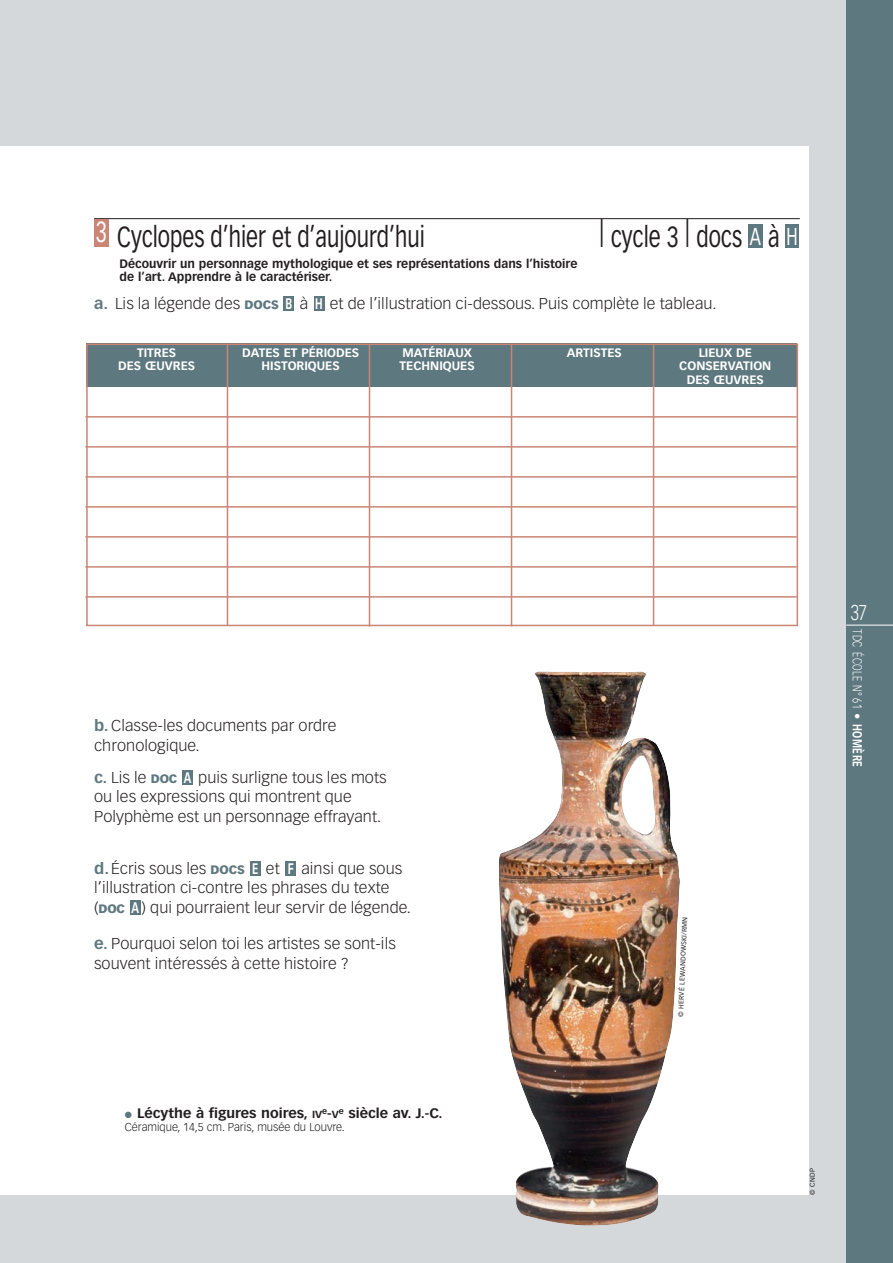
<style>
.page{position:relative;width:893px;height:1263px;background:#d4d8da}
.page>*{position:absolute;margin:0;border:0;box-sizing:border-box;transform-origin:0 0}
.t1{font:28.5px "Vectora LH";color:#231f20;scale:.75 1}
.t2{font:28.5px "Vectora LH";color:#fff;scale:.7 1}
.t3{font:24px "Vectora LH";color:#fff;scale:.7 1}
.t4{font:300 21px "Vectora LH";color:#fff;scale:.75 1}
.t5{font:300 15.45px/19.5px "Vectora LH";letter-spacing:.005em;color:#231f20;scale:1.05 1}
.t6{font:700 15px "Vectora LH";color:#fff;scale:.7 1}
.t7{font:700 13.5px "Vectora LH";color:#231f20;scale:1.05 1}
.t8{font:300 12.75px "Vectora LH";letter-spacing:.05em;color:#fff;scale:.75 1}
.t9{font:700 12px/12.8px "Vectora LH";color:#231f20}
.t10{font:700 12px/13.5px "Vectora LH";color:#fff;text-align:center}
.t11{font:300 11.25px "Vectora LH";color:#231f20}
.t12{font:6.75px "Vectora LH";color:#231f20}
.s1{font-weight:300;font-size:36px}
.s2{font-weight:700;color:#5e7880}
.s3{font-weight:900;font-size:12px;color:#5e7880}
.s4{font-weight:700;font-size:15px;color:#fff}
.s5{color:#5e7880}
.s6{font-size:10.2px}
.s7{font-weight:700}
</style>
<div class="page">
<div style="left:0;top:146px;width:808px;height:1049px;background:#fff"></div>
<hr style="left:94px;top:218px;width:706px;height:1px;background:#231f20">
<div style="left:314px;top:296px;width:10px;height:15px;background:#5e7880"></div>
<div style="left:284px;top:296px;width:10px;height:15px;background:#5e7880"></div>
<div style="left:786px;top:225px;width:13px;height:23px;background:#5e7880"></div>
<div style="left:748px;top:225px;width:14px;height:23px;background:#5e7880"></div>
<div style="left:94px;top:219px;width:15px;height:28px;background:#ca8574"></div>
<div style="left:130px;top:900px;width:10px;height:15px;background:#5e7880"></div>
<div style="left:285px;top:861px;width:11px;height:15px;background:#5e7880"></div>
<div style="left:250px;top:861px;width:10px;height:15px;background:#5e7880"></div>
<div style="left:182px;top:770px;width:11px;height:15px;background:#5e7880"></div>
<div style="left:846px;top:0;width:47px;height:1263px;background:#5e7880"></div>
<hr style="left:846px;top:625px;width:47px;height:1px;background:#fff">
<div style="left:86px;top:343px;width:711px;height:44px;background:#5e7880"></div>
<hr style="left:227px;top:344px;width:1px;height:281px;background:#ca8574">
<hr style="left:369px;top:345px;width:1px;height:281px;background:#ca8574">
<hr style="left:511px;top:345px;width:1px;height:281px;background:#ca8574">
<hr style="left:653px;top:344px;width:1px;height:281px;background:#ca8574">
<hr style="left:85px;top:416px;width:712px;height:2px;background:#ca8574">
<hr style="left:85px;top:446px;width:712px;height:2px;background:#ca8574">
<hr style="left:85px;top:476px;width:712px;height:2px;background:#ca8574">
<hr style="left:85px;top:506px;width:712px;height:2px;background:#ca8574">
<hr style="left:85px;top:536px;width:712px;height:2px;background:#ca8574">
<hr style="left:85px;top:566px;width:712px;height:2px;background:#ca8574">
<hr style="left:85px;top:596px;width:712px;height:2px;background:#ca8574">
<img style="left:499px;top:671px;width:181px;height:554px">
<div style="left:86px;top:343px;width:712px;height:283px;border:2px solid #ca8574"></div>
<h1 class="t1" style="left:117px;top:224px;width:412px">Cyclopes d’hier et d’aujourd’hui</h1>
<h1 class="t1" style="left:599px;top:224px;width:243px"><span class="s1">l</span> cycle 3 <span class="s1">l</span> docs à</h1>
<p class="t9" style="left:120px;top:258px;width:460px">Découvrir un personnage mythologique et ses représentations dans l’histoire de l’art. Apprendre à le caractériser.</p>
<p class="t5" style="left:94px;top:294px;width:205px"><span class="s2">a.</span> Lis la légende des <span class="s3">DOCS</span> <span class="s4">B</span> à</p>
<p class="t5" style="left:315px;top:294px;width:384px"><span class="s4">H</span> et de l’illustration ci-dessous. Puis complète le tableau.</p>
<h1 class="t2" style="left:96px;top:220px;width:17px">3</h1>
<h2 class="t3" style="left:750px;top:226px;width:70px">A H</h2>
<p class="t10" style="left:137px;top:347px;width:41px">TITRES</p>
<p class="t10" style="left:242px;top:347px;width:119px">DATES ET PÉRIODES</p>
<p class="t10" style="left:402px;top:347px;width:71px">MATÉRIAUX</p>
<p class="t10" style="left:567px;top:347px;width:57px">ARTISTES</p>
<p class="t10" style="left:699px;top:347px;width:55px">LIEUX DE</p>
<p class="t10" style="left:118px;top:360px;width:79px">DES ŒUVRES</p>
<p class="t10" style="left:262px;top:360px;width:80px">HISTORIQUES</p>
<p class="t10" style="left:400px;top:360px;width:77px">TECHNIQUES</p>
<p class="t10" style="left:679px;top:360px;width:93px">CONSERVATION<br>DES ŒUVRES</p>
<p class="t5" style="left:94px;top:717px;width:232px"><span class="s2">b.</span>Classe-les documents par ordre chronologique.</p>
<p class="t5" style="left:94px;top:769px;width:94px"><span class="s2">c.</span> Lis le <span class="s3">DOC</span> <span class="s4">A</span></p>
<p class="t5" style="left:94px;top:769px;width:280px;text-indent:104px">puis surligne tous les mots ou les expressions qui montrent que<br>Polyphème est un personnage effrayant.</p>
<p class="t5" style="left:94px;top:859px;width:145px"><span class="s2">d.</span>Écris sous les <span class="s3">DOCS</span></p>
<p class="t5" style="left:266px;top:859px;width:15px">et</p>
<p class="t5" style="left:94px;top:859px;width:303px;text-indent:207px">ainsi que sous l’illustration ci-contre les phrases du texte (<span class="s3">DOC</span> ) qui pourraient leur servir de légende.</p>
<p class="t5" style="left:94px;top:935px;width:289px"><span class="s2">e.</span> Pourquoi selon toi les artistes se sont-ils souvent intéressés à cette histoire ?</p>
<p class="t6" style="left:252px;top:862px;width:10px">E</p>
<p class="t6" style="left:288px;top:862px;width:10px">F</p>
<p class="t6" style="left:131px;top:901px;width:12px">A</p>
<p class="t7" style="left:125px;top:1107px;width:304px"><span class="s5">●</span> Lécythe à figures noires, <span class="s6">IV</span><sup>e</sup>-<span class="s6">V</span><sup>e</sup> siècle av. J.-C.</p>
<p class="t11" style="left:125px;top:1122px;width:221px">Céramique, 14,5 cm. Paris, musée du Louvre.</p>
<p class="t12" style="left:678px;top:1017px;width:102px;rotate:-88deg">© HERVÉ LEWANDOWSKI/RMN</p>
<h3 class="t4" style="left:851px;top:604px;width:23px">37</h3>
<p class="t8" style="left:863px;top:629px;width:185px;rotate:90deg">TDC ÉCOLE N° 61 • <span class="s7">HOMÈRE</span></p>
<p class="t12" style="left:810px;top:1195px;width:28px;rotate:-90deg">© CNDP</p>
</div>
